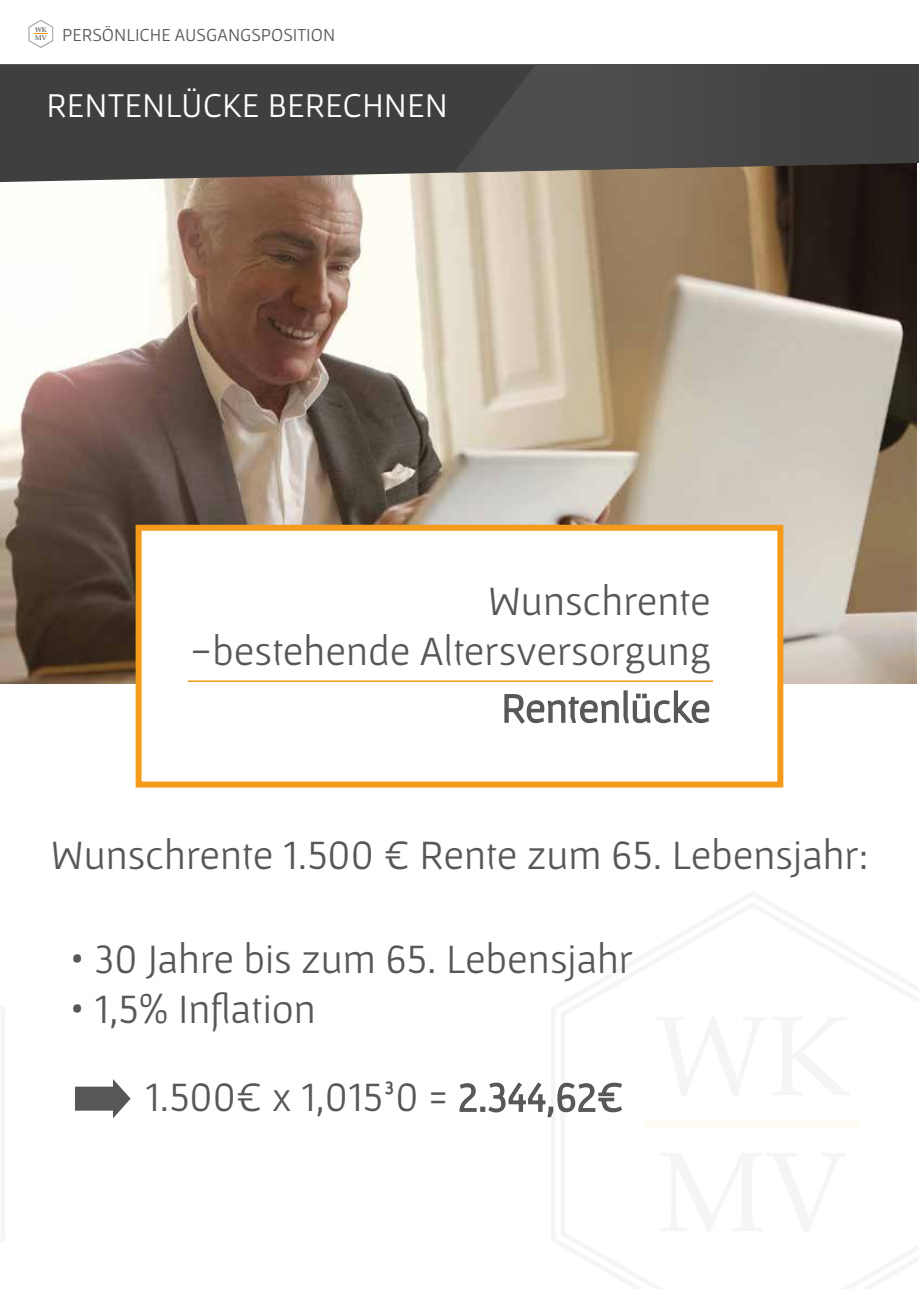
<style>
.page{position:relative;width:919px;height:1289px;background:#fff}
.page>*{position:absolute;margin:0;border:0;box-sizing:border-box;transform-origin:0 0}
.t1{font:42px/50.4px "Gafata";color:#575756;text-align:right}
.t2{font:35.1px "Gafata";color:#fff}
.t3{font:18.45px "Gafata";color:#575756}
.t4{font:6.9px/8.2px "Book Antiqua";color:#3f3f3f}
</style>
<div class="page">
<img style="left:0;top:182px;width:916px;height:501px">
<div style="left:136px;top:524px;width:647px;height:263px;background:#fff;border:6px solid #f59b1c"></div>
<div style="left:644px;top:1120px;width:216px;height:7px;background:#fefaf4"></div>
<svg style="left:0;top:64px;width:917px;height:118px;background:#4a4745"></svg>
<svg style="left:454px;top:64px;width:464px;height:108px;background:#474645"></svg>
<svg style="left:504px;top:690px;width:206px;height:34px"></svg>
<svg style="left:459px;top:1082px;width:163px;height:35px"></svg>
<svg style="left:29px;top:20px;width:24px;height:28px"></svg>
<svg style="left:75px;top:1079px;width:56px;height:39px"></svg>
<hr style="left:188px;top:680px;width:525px;height:2px;background:#f59b1c">
<p class="t4" style="left:35px;top:26px;width:13px">WK<br>MV</p>
<p class="t3" style="left:62px;top:24px;width:274px">PERSÖNLICHE AUSGANGSPOSITION</p>
<p class="t2" style="left:46px;top:85px;width:403px">RENTENLÜCKE BERECHNEN</p>
<p class="t1" style="left:190px;top:574px;width:522px">Wunschrente<br>-bestehende Altersversorgung</p>
<p class="t1" style="left:501px;top:681px;width:211px">Rentenlücke</p>
<p class="t1" style="left:50px;top:828px;width:819px">Wunschrente 1.500 € Rente zum 65. Lebensjahr:</p>
<p class="t1" style="left:70px;top:932px;width:564px">• 30 Jahre bis zum 65. Lebensjahr</p>
<p class="t1" style="left:145px;top:964px;width:480px;line-height:87.9px;text-align:left;text-indent:-75px">• 1,5% Inflation<br>1.500€ x 1,015³0 = 2.344,62€</p>
</div>
